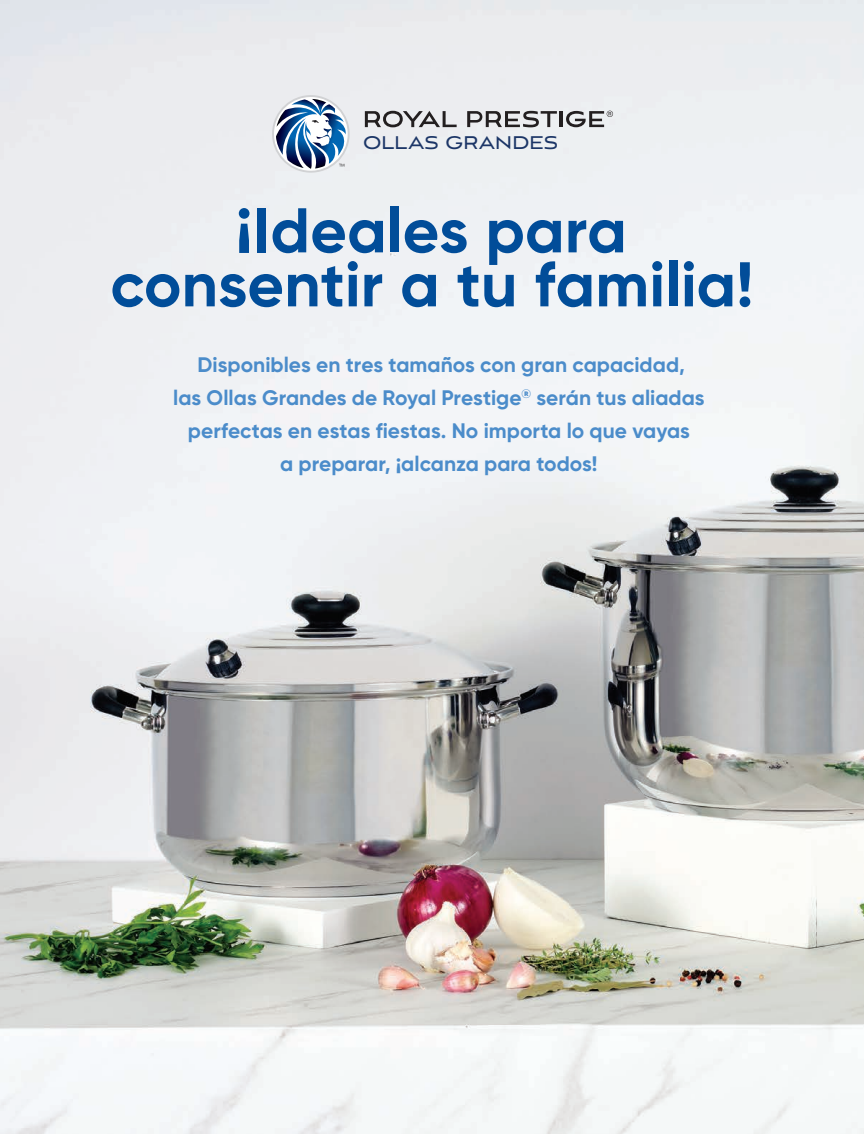
<style>
.page{position:relative;width:864px;height:1134px;background:#fff}
.page>*{position:absolute;margin:0;border:0;box-sizing:border-box;transform-origin:0 0}
.t1{font:700 63px/54px "Gilroy";letter-spacing:.005em;color:#014d99;text-align:center}
.t2{font:25.5px "Aviano Sans";letter-spacing:-.005em;color:#1c3667;scale:.9 1}
.t3{font:700 21px/33px "Gilroy";color:#4b8cca;text-align:center}
</style>
<div class="page">
<img style="left:0;top:0;width:864px;height:1134px">
<svg style="left:365px;top:111px;width:92px;height:16px"></svg>
<hr style="left:560px;top:111px;width:3px;height:16px;background:#231f20">
<svg style="left:467px;top:111px;width:90px;height:16px"></svg>
<svg style="left:566px;top:111px;width:47px;height:16px"></svg>
<svg style="left:271px;top:94px;width:80px;height:80px"></svg>
<p class="t2" style="left:363px;top:130px;width:218px">ollas grandes</p>
<h1 class="t1" style="left:110px;top:203px;width:645px">¡Ideales para consentir a tu familia!</h1>
<p class="t3" style="left:173px;top:348px;width:533px">Disponibles en tres tamaños con gran capacidad,<br>las Ollas Grandes de Royal Prestige<sup>®</sup> serán tus aliadas perfectas en estas fiestas. No importa lo que vayas<br>a preparar, ¡alcanza para todos!</p>
</div>
